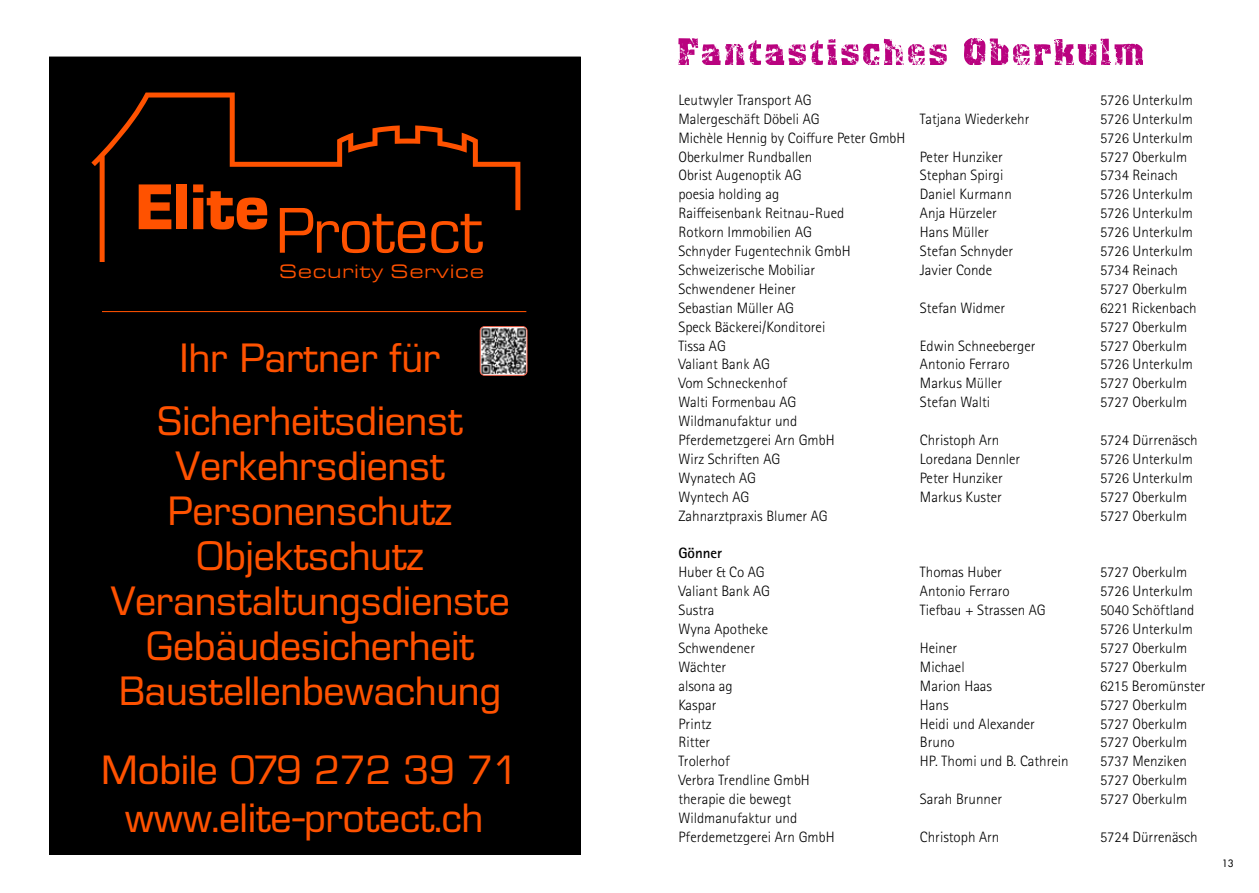
<style>
.page{position:relative;width:1259px;height:893px;background:#fff}
.page>*{position:absolute;margin:0;border:0;box-sizing:border-box;transform-origin:0 0}
.t1{font:40.35px/45px "Eurostile BQ";letter-spacing:-.01em;color:#ff5200;text-align:center}
.t2{font:expanded 18.9px "Eurostile BQ";letter-spacing:.03em;color:#ff5200}
.t3{font:300 15px/18.9px "Rotis Sans Serif Std";color:#000}
.t4{font:700 15px "Rotis Sans Serif Std";color:#000}
.t5{font:500 9.9px "Futura Std";color:#000}
</style>
<div class="page">
<div style="left:49px;top:57px;width:531px;height:798px;background:#000"></div>
<hr style="left:102px;top:311px;width:424px;height:1px;background:#ff5200">
<svg style="left:91px;top:93px;width:429px;height:169px"></svg>
<svg style="left:139px;top:184px;width:32px;height:45px"></svg>
<div style="left:177px;top:184px;width:10px;height:45px;background:#ff5200"></div>
<svg style="left:193px;top:184px;width:74px;height:46px"></svg>
<svg style="left:280px;top:208px;width:145px;height:45px"></svg>
<svg style="left:431px;top:214px;width:52px;height:39px"></svg>
<img style="left:480px;top:327px;width:47px;height:48px">
<div style="left:480px;top:326px;width:47px;height:50px;border:1px solid #eb5c46;border-radius:4px"></div>
<svg style="left:964px;top:38px;width:178px;height:27px"></svg>
<svg style="left:678px;top:38px;width:268px;height:27px"></svg>
<p class="t2" style="left:279px;top:261px;width:206px">Security Service</p>
<h1 class="t1" style="left:157px;top:327px;width:307px;line-height:63.8px">Ihr Partner für<br>Sicherheitsdienst</h1>
<h1 class="t1" style="left:110px;top:445px;width:401px">Verkehrsdienst<br>Personenschutz<br>Objektschutz<br>Veranstaltungsdienste<br>Gebäudesicherheit<br>Baustellenbewachung</h1>
<h1 class="t1" style="left:101px;top:746px;width:419px;line-height:48.4px">Mobile 079 272 39 71 www.elite-protect.ch</h1>
<p class="t3" style="left:678px;top:91px;width:135px">Leutwyler Transport AG</p>
<p class="t3" style="left:1100px;top:91px;width:94px">5726 Unterkulm</p>
<p class="t3" style="left:678px;top:109px;width:143px">Malergeschäft Döbeli AG</p>
<p class="t3" style="left:920px;top:109px;width:111px">Tatjana Wiederkehr</p>
<p class="t3" style="left:1100px;top:109px;width:94px">5726 Unterkulm</p>
<p class="t3" style="left:678px;top:128px;width:229px">Michèle Hennig by Coiffure Peter GmbH</p>
<p class="t3" style="left:1100px;top:128px;width:94px">5726 Unterkulm</p>
<p class="t3" style="left:678px;top:147px;width:135px">Oberkulmer Rundballen</p>
<p class="t3" style="left:920px;top:147px;width:84px">Peter Hunziker</p>
<p class="t3" style="left:1100px;top:147px;width:89px">5727 Oberkulm</p>
<p class="t3" style="left:678px;top:166px;width:125px">Obrist Augenoptik AG</p>
<p class="t3" style="left:920px;top:166px;width:85px">Stephan Spirgi</p>
<p class="t3" style="left:1100px;top:166px;width:80px">5734 Reinach</p>
<p class="t3" style="left:678px;top:185px;width:102px">poesia holding ag</p>
<p class="t3" style="left:920px;top:185px;width:93px">Daniel Kurmann</p>
<p class="t3" style="left:1100px;top:185px;width:94px">5726 Unterkulm</p>
<p class="t3" style="left:678px;top:204px;width:167px">Raiffeisenbank Reitnau-Rued</p>
<p class="t3" style="left:920px;top:204px;width:78px">Anja Hürzeler</p>
<p class="t3" style="left:1100px;top:204px;width:94px">5726 Unterkulm</p>
<p class="t3" style="left:678px;top:223px;width:135px">Rotkorn Immobilien AG</p>
<p class="t3" style="left:920px;top:223px;width:70px">Hans Müller</p>
<p class="t3" style="left:1100px;top:223px;width:94px">5726 Unterkulm</p>
<p class="t3" style="left:678px;top:242px;width:174px">Schnyder Fugentechnik GmbH</p>
<p class="t3" style="left:920px;top:242px;width:95px">Stefan Schnyder</p>
<p class="t3" style="left:1100px;top:242px;width:94px">5726 Unterkulm</p>
<p class="t3" style="left:678px;top:261px;width:138px">Schweizerische Mobiliar</p>
<p class="t3" style="left:920px;top:261px;width:74px">Javier Conde</p>
<p class="t3" style="left:1100px;top:261px;width:80px">5734 Reinach</p>
<p class="t3" style="left:678px;top:280px;width:119px">Schwendener Heiner</p>
<p class="t3" style="left:1100px;top:280px;width:89px">5727 Oberkulm</p>
<p class="t3" style="left:678px;top:298px;width:117px">Sebastian Müller AG</p>
<p class="t3" style="left:920px;top:298px;width:87px">Stefan Widmer</p>
<p class="t3" style="left:1100px;top:298px;width:98px">6221 Rickenbach</p>
<p class="t3" style="left:678px;top:317px;width:148px">Speck Bäckerei/Konditorei</p>
<p class="t3" style="left:1100px;top:317px;width:89px">5727 Oberkulm</p>
<p class="t3" style="left:678px;top:336px;width:49px">Tissa AG</p>
<p class="t3" style="left:920px;top:336px;width:117px">Edwin Schneeberger</p>
<p class="t3" style="left:1100px;top:336px;width:89px">5727 Oberkulm</p>
<p class="t3" style="left:678px;top:355px;width:93px">Valiant Bank AG</p>
<p class="t3" style="left:920px;top:355px;width:91px">Antonio Ferraro</p>
<p class="t3" style="left:1100px;top:355px;width:94px">5726 Unterkulm</p>
<p class="t3" style="left:678px;top:374px;width:110px">Vom Schneckenhof</p>
<p class="t3" style="left:920px;top:374px;width:84px">Markus Müller</p>
<p class="t3" style="left:1100px;top:374px;width:89px">5727 Oberkulm</p>
<p class="t3" style="left:678px;top:393px;width:120px">Walti Formenbau AG</p>
<p class="t3" style="left:920px;top:393px;width:72px">Stefan Walti</p>
<p class="t3" style="left:1100px;top:393px;width:89px">5727 Oberkulm</p>
<p class="t3" style="left:678px;top:412px;width:158px">Wildmanufaktur und<br>Pferdemetzgerei Arn GmbH</p>
<p class="t3" style="left:920px;top:431px;width:81px">Christoph Arn</p>
<p class="t3" style="left:1100px;top:431px;width:99px">5724 Dürrenäsch</p>
<p class="t3" style="left:678px;top:450px;width:103px">Wirz Schriften AG</p>
<p class="t3" style="left:920px;top:450px;width:102px">Loredana Dennler</p>
<p class="t3" style="left:1100px;top:450px;width:94px">5726 Unterkulm</p>
<p class="t3" style="left:678px;top:469px;width:79px">Wynatech AG</p>
<p class="t3" style="left:920px;top:469px;width:84px">Peter Hunziker</p>
<p class="t3" style="left:1100px;top:469px;width:94px">5726 Unterkulm</p>
<p class="t3" style="left:678px;top:487px;width:73px">Wyntech AG</p>
<p class="t3" style="left:920px;top:487px;width:83px">Markus Kuster</p>
<p class="t3" style="left:1100px;top:487px;width:89px">5727 Oberkulm</p>
<p class="t3" style="left:678px;top:506px;width:151px">Zahnarztpraxis Blumer AG</p>
<p class="t3" style="left:1100px;top:506px;width:89px">5727 Oberkulm</p>
<p class="t4" style="left:678px;top:544px;width:45px">Gönner</p>
<p class="t3" style="left:678px;top:563px;width:88px">Huber &amp; Co AG</p>
<p class="t3" style="left:920px;top:563px;width:83px">Thomas Huber</p>
<p class="t3" style="left:1100px;top:563px;width:89px">5727 Oberkulm</p>
<p class="t3" style="left:678px;top:582px;width:93px">Valiant Bank AG</p>
<p class="t3" style="left:920px;top:582px;width:91px">Antonio Ferraro</p>
<p class="t3" style="left:1100px;top:582px;width:94px">5726 Unterkulm</p>
<p class="t3" style="left:678px;top:601px;width:38px">Sustra</p>
<p class="t3" style="left:920px;top:601px;width:127px">Tiefbau + Strassen AG</p>
<p class="t3" style="left:1100px;top:601px;width:96px">5040 Schöftland</p>
<p class="t3" style="left:678px;top:620px;width:91px">Wyna Apotheke</p>
<p class="t3" style="left:1100px;top:620px;width:94px">5726 Unterkulm</p>
<p class="t3" style="left:678px;top:639px;width:78px">Schwendener</p>
<p class="t3" style="left:920px;top:639px;width:39px">Heiner</p>
<p class="t3" style="left:1100px;top:639px;width:89px">5727 Oberkulm</p>
<p class="t3" style="left:678px;top:658px;width:49px">Wächter</p>
<p class="t3" style="left:920px;top:658px;width:46px">Michael</p>
<p class="t3" style="left:1100px;top:658px;width:89px">5727 Oberkulm</p>
<p class="t3" style="left:678px;top:676px;width:56px">alsona ag</p>
<p class="t3" style="left:920px;top:676px;width:74px">Marion Haas</p>
<p class="t3" style="left:1100px;top:676px;width:107px">6215 Beromünster</p>
<p class="t3" style="left:678px;top:695px;width:40px">Kaspar</p>
<p class="t3" style="left:920px;top:695px;width:30px">Hans</p>
<p class="t3" style="left:1100px;top:695px;width:89px">5727 Oberkulm</p>
<p class="t3" style="left:678px;top:714px;width:35px">Printz</p>
<p class="t3" style="left:920px;top:714px;width:116px">Heidi und Alexander</p>
<p class="t3" style="left:1100px;top:714px;width:89px">5727 Oberkulm</p>
<p class="t3" style="left:678px;top:733px;width:33px">Ritter</p>
<p class="t3" style="left:920px;top:733px;width:36px">Bruno</p>
<p class="t3" style="left:1100px;top:733px;width:89px">5727 Oberkulm</p>
<p class="t3" style="left:678px;top:752px;width:53px">Trolerhof</p>
<p class="t3" style="left:920px;top:752px;width:150px">HP. Thomi und B. Cathrein</p>
<p class="t3" style="left:1100px;top:752px;width:88px">5737 Menziken</p>
<p class="t3" style="left:678px;top:771px;width:133px">Verbra Trendline GmbH</p>
<p class="t3" style="left:1100px;top:771px;width:89px">5727 Oberkulm</p>
<p class="t3" style="left:678px;top:790px;width:114px">therapie die bewegt</p>
<p class="t3" style="left:920px;top:790px;width:84px">Sarah Brunner</p>
<p class="t3" style="left:1100px;top:790px;width:89px">5727 Oberkulm</p>
<p class="t3" style="left:678px;top:809px;width:158px">Wildmanufaktur und<br>Pferdemetzgerei Arn GmbH</p>
<p class="t3" style="left:920px;top:828px;width:81px">Christoph Arn</p>
<p class="t3" style="left:1100px;top:828px;width:99px">5724 Dürrenäsch</p>
<p class="t5" style="left:1222px;top:857px;width:13px">13</p>
</div>
